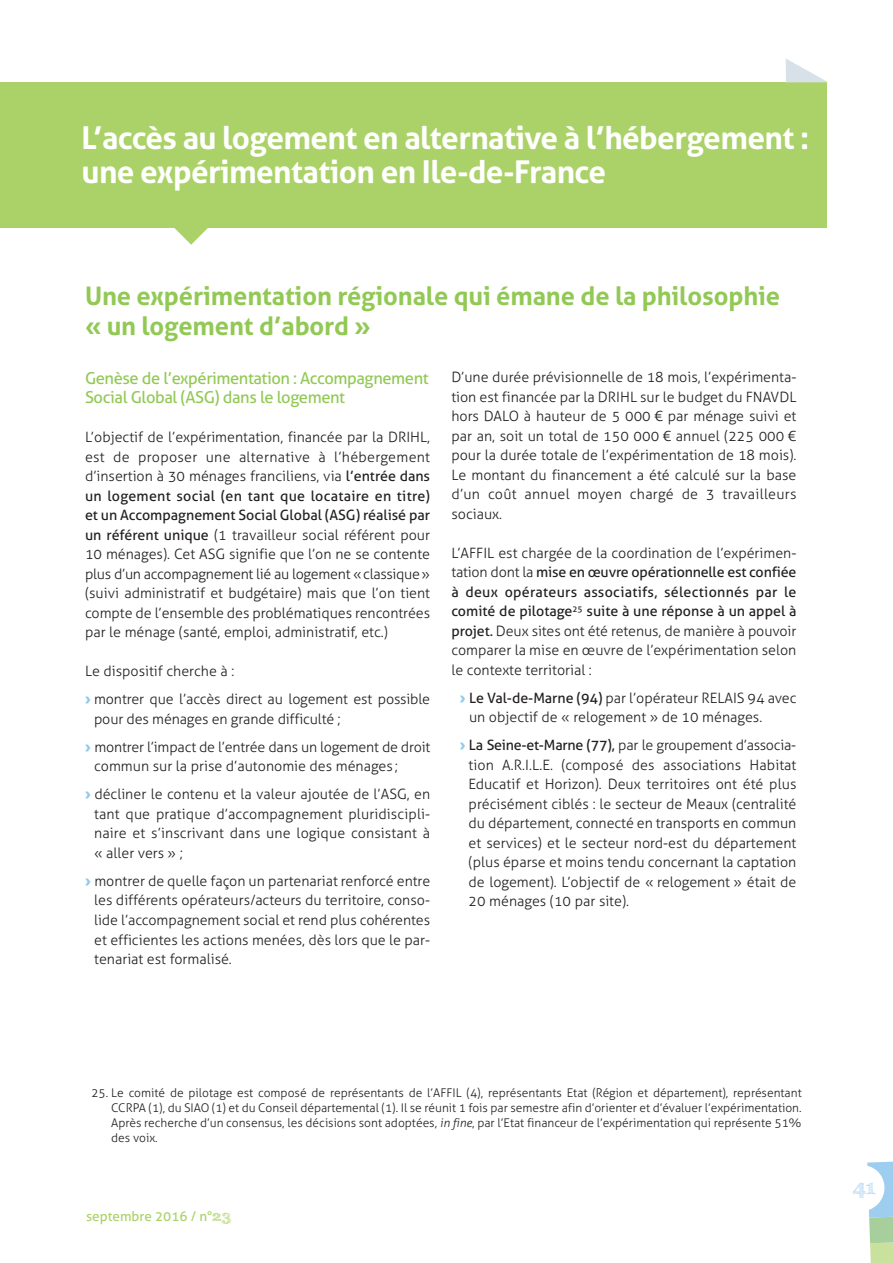
<style>
.page{position:relative;width:893px;height:1263px;background:#fff}
.page>*{position:absolute;margin:0;border:0;box-sizing:border-box;transform-origin:0 0}
.t1{font:700 31.5px/34.5px "Aller";letter-spacing:-.02em;color:#fff}
.t2{font:700 25.5px/30px "Aller";letter-spacing:-.005em;color:#92c955}
.t3{font:700 20.25px "FFF Tusj";color:#b2d7f2}
.t4{font:16.5px/19.5px "Aller";letter-spacing:-.025em;color:#92c955}
.t5{font:300 14.25px/19.5px "Aller";color:#231f20;text-align:justify}
.t6{font:13.5px "Aller";color:#aad268}
.t7{font:300 12px/15px "Aller";color:#231f20;text-align:justify}
.s1{font-weight:400}
.s2{font-family:"Aller Display";font-weight:400;font-size:15px;color:#91c9ed}
.s3{font-style:italic}
.s4{font-family:"FFF Tusj";font-weight:700;font-size:15px}
</style>
<div class="page">
<div style="left:0;top:82px;width:826px;height:146px;background:#aad268"></div>
<svg style="left:174px;top:228px;width:34px;height:17px"></svg>
<svg style="left:786px;top:59px;width:41px;height:23px"></svg>
<svg style="left:867px;top:1161px;width:26px;height:102px"></svg>
<h1 class="t1" style="left:82px;top:124px;width:729px">L’accès au logement en alternative à l’hébergement : une expérimentation en Ile-de-France</h1>
<h2 class="t2" style="left:85px;top:283px;width:697px">Une expérimentation régionale qui émane de la philosophie « un logement d’abord »</h2>
<p class="t4" style="left:85px;top:370px;width:345px">Genèse de l’expérimentation : Accompagnement<br>Social Global (ASG) dans le logement</p>
<p class="t5" style="left:85px;top:429px;width:347px">L’objectif de l’expérimentation, financée par la DRIHL, est de proposer une alternative à l’hébergement d’insertion à 30 ménages franciliens, via <span class="s1">l’entrée dans un logement social (en tant que locataire en titre) et un Accompagnement Social Global (ASG) réalisé par un référent unique</span> (1 travailleur social référent pour 10 ménages). Cet ASG signifie que l’on ne se contente plus d’un accompagnement lié au logement «classique» (suivi administratif et budgétaire) mais que l’on tient compte de l’ensemble des problématiques rencontrées par le ménage (santé, emploi, administratif, etc.)</p>
<p class="t5" style="left:85px;top:659px;width:347px;line-height:28px">Le dispositif cherche à :<br><span class="s2">›</span> montrer que l’accès direct au logement est possible</p>
<p class="t5" style="left:85px;top:706px;width:347px;line-height:28px;text-indent:9px">pour des ménages en grande difficulté ;<br><span class="s2">›</span> montrer l’impact de l’entrée dans un logement de droit</p>
<p class="t5" style="left:85px;top:754px;width:347px;line-height:28px;text-indent:9px">commun sur la prise d’autonomie des ménages ;<br><span class="s2">›</span> décliner le contenu et la valeur ajoutée de l’ASG, en</p>
<p class="t5" style="left:94px;top:806px;width:337px">tant que pratique d’accompagnement pluridiscipli&shy;naire et s’inscrivant dans une logique consistant à « aller vers » ;</p>
<p class="t5" style="left:94px;top:873px;width:338px;text-indent:-9px"><span class="s2">›</span> montrer de quelle façon un partenariat renforcé entre les différents opérateurs/acteurs du territoire, conso&shy;lide l’accompagnement social et rend plus cohérentes et efficientes les actions menées, dès lors que le par&shy;tenariat est formalisé.</p>
<p class="t5" style="left:451px;top:369px;width:347px">D’une durée prévisionnelle de 18 mois, l’expérimenta&shy;tion est financée par la DRIHL sur le budget du FNAVDL hors DALO à hauteur de 5 000 € par ménage suivi et par an, soit un total de 150 000 € annuel (225 000 € pour la durée totale de l’expérimentation de 18 mois).<br>Le montant du financement a été calculé sur la base d’un coût annuel moyen chargé de 3 travailleurs sociaux.</p>
<p class="t5" style="left:451px;top:544px;width:347px">L’AFFIL est chargée de la coordination de l’expérimen&shy;tation dont la <span class="s1">mise en œuvre opérationnelle est confiée à deux opérateurs associatifs, sélectionnés par le comité de pilotage</span><sup>25</sup> <span class="s1">suite à une réponse à un appel à projet.</span> Deux sites ont été retenus, de manière à pouvoir comparer la mise en œuvre de l’expérimentation selon le contexte territorial :</p>
<p class="t5" style="left:469px;top:689px;width:329px;text-indent:-9px"><span class="s2">›</span> <span class="s1">Le Val-de-Marne (94)</span> par l’opérateur RELAIS 94 avec un objectif de « relogement » de 10 ménages.</p>
<p class="t5" style="left:469px;top:737px;width:329px;text-indent:-9px"><span class="s2">›</span> <span class="s1">La Seine-et-Marne (77),</span> par le groupement d’associa&shy;tion A.R.I.L.E. (composé des associations Habitat Educatif et Horizon). Deux territoires ont été plus précisément ciblés : le secteur de Meaux (centralité du département, connecté en transports en commun et services) et le secteur nord-est du département (plus éparse et moins tendu concernant la captation de logement). L’objectif de « relogement » était de 20 ménages (10 par site).</p>
<p class="t7" style="left:111px;top:1087px;width:692px;text-indent:-20px">25. Le comité de pilotage est composé de représentants de l’AFFIL (4), représentants Etat (Région et département), représentant CCRPA (1), du SIAO (1) et du Conseil départemental (1). Il se réunit 1 fois par semestre afin d’orienter et d’évaluer l’expérimentation.<br>Après recherche d’un consensus, les décisions sont adoptées, <span class="s3">in fine</span>, par l’Etat financeur de l’expérimentation qui représente 51% des voix.</p>
<p class="t6" style="left:86px;top:1211px;width:147px">septembre 2016 / n°<span class="s4">23</span></p>
<h3 class="t3" style="left:853px;top:1178px;width:25px">41</h3>
</div>
